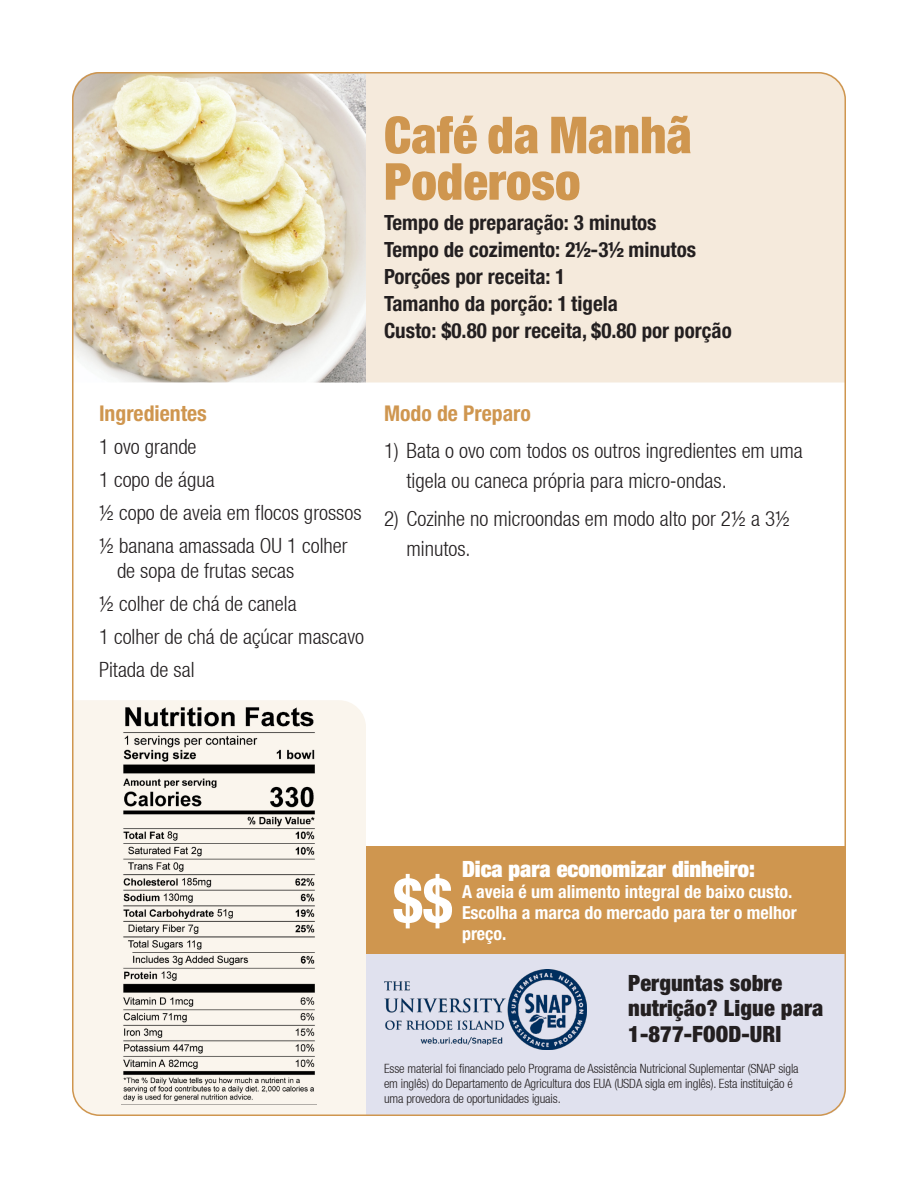
<style>
.page{position:relative;width:918px;height:1188px;background:#fff}
.page>*{position:absolute;margin:0;border:0;box-sizing:border-box;transform-origin:0 0}
.t1{font:700 condensed 62.1px "Helvetica Neue LT Pro";color:#fff}
.Recipe_Title{font:900 condensed 51px/46.5px "Helvetica Neue LT Pro";color:#cf964f}
.t2{font:900 condensed 22.5px/25.5px "Helvetica Neue LT Pro";letter-spacing:.005em;color:#231f20}
.t3{font:900 condensed 22.5px "Helvetica Neue LT Pro";color:#fff}
.t4{font:700 condensed 21.75px "Helvetica Neue LT Pro";color:#cf964f}
.Ingredients_list{font:300 condensed 21px/25.5px "Helvetica Neue LT";color:#231f20}
.Recipe_details{font:700 condensed 21px "Helvetica Neue LT Pro";color:#231f20}
.Directions_lists{font:300 condensed 21px/30px "Helvetica Neue LT";color:#231f20}
.t5{font:700 condensed 18px/21px "Helvetica Neue LT Pro";color:#fff}
.t6{font:300 condensed 12.75px "Helvetica Neue LT";letter-spacing:-.01em;color:#231f20}
</style>
<div class="page">
<div style="left:72px;top:700px;width:294px;height:416px;background:#faf5ed"></div>
<div style="left:366px;top:954px;width:480px;height:162px;background:#e0e1ee"></div>
<img style="left:384px;top:969px;width:203px;height:80px">
<div style="left:366px;top:72px;width:480px;height:310px;background:#f5eadc"></div>
<img style="left:72px;top:72px;width:294px;height:310px">
<div style="left:366px;top:846px;width:480px;height:108px;background:#cf964f"></div>
<img style="left:122px;top:705px;width:194px;height:400px">
<p class="Recipe_Title" style="left:384px;top:111px;width:310px">Café da Manhã<br>Poderoso</p>
<p class="Recipe_details" style="left:384px;top:210px;width:274px">Tempo de preparação: 3 minutos</p>
<p class="Recipe_details" style="left:384px;top:237px;width:314px">Tempo de cozimento: 2½-3½ minutos</p>
<p class="Recipe_details" style="left:384px;top:264px;width:181px">Porções por receita: 1</p>
<p class="Recipe_details" style="left:384px;top:291px;width:235px">Tamanho da porção: 1 tigela</p>
<p class="Recipe_details" style="left:384px;top:318px;width:349px">Custo: $0.80 por receita, $0.80 por porção</p>
<p class="t4" style="left:99px;top:400px;width:109px">Ingredientes</p>
<p class="Ingredients_list" style="left:99px;top:433px;width:99px">1 ovo grande</p>
<p class="Ingredients_list" style="left:99px;top:466px;width:117px">1 copo de água</p>
<p class="Ingredients_list" style="left:99px;top:499px;width:264px">½ copo de aveia em flocos grossos</p>
<p class="Ingredients_list" style="left:117px;top:532px;width:232px;text-indent:-18px">½ banana amassada OU 1 colher de sopa de frutas secas</p>
<p class="Ingredients_list" style="left:99px;top:591px;width:199px">½ colher de chá de canela</p>
<p class="Ingredients_list" style="left:99px;top:624px;width:267px">1 colher de chá de açúcar mascavo</p>
<p class="Ingredients_list" style="left:99px;top:657px;width:97px">Pitada de sal</p>
<p class="t4" style="left:384px;top:400px;width:148px">Modo de Preparo</p>
<p class="Directions_lists" style="left:406px;top:435px;width:398px;text-indent:-22px">1) Bata o ovo com todos os outros ingredientes em uma tigela ou caneca própria para micro-ondas.</p>
<p class="Directions_lists" style="left:406px;top:503px;width:385px;text-indent:-22px">2) Cozinhe no microondas em modo alto por 2½ a 3½ minutos.</p>
<p class="t1" style="left:393px;top:864px;width:61px">$$</p>
<p class="t3" style="left:462px;top:854px;width:294px">Dica para economizar dinheiro:</p>
<p class="t5" style="left:462px;top:881px;width:336px">A aveia é um alimento integral de baixo custo.<br>Escolha a marca do mercado para ter o melhor preço.</p>
<p class="t2" style="left:628px;top:970px;width:197px">Perguntas sobre nutrição? Ligue para<br>1-877-FOOD-URI</p>
<p class="t6" style="left:384px;top:1061px;width:416px">Esse material foi financiado pelo Programa de Assistência Nutricional Suplementar (SNAP sigla</p>
<p class="t6" style="left:384px;top:1076px;width:410px">em inglês) do Departamento de Agricultura dos EUA (USDA sigla em inglês). Esta instituição é</p>
<p class="t6" style="left:384px;top:1091px;width:178px">uma provedora de oportunidades iguais.</p>
</div>
